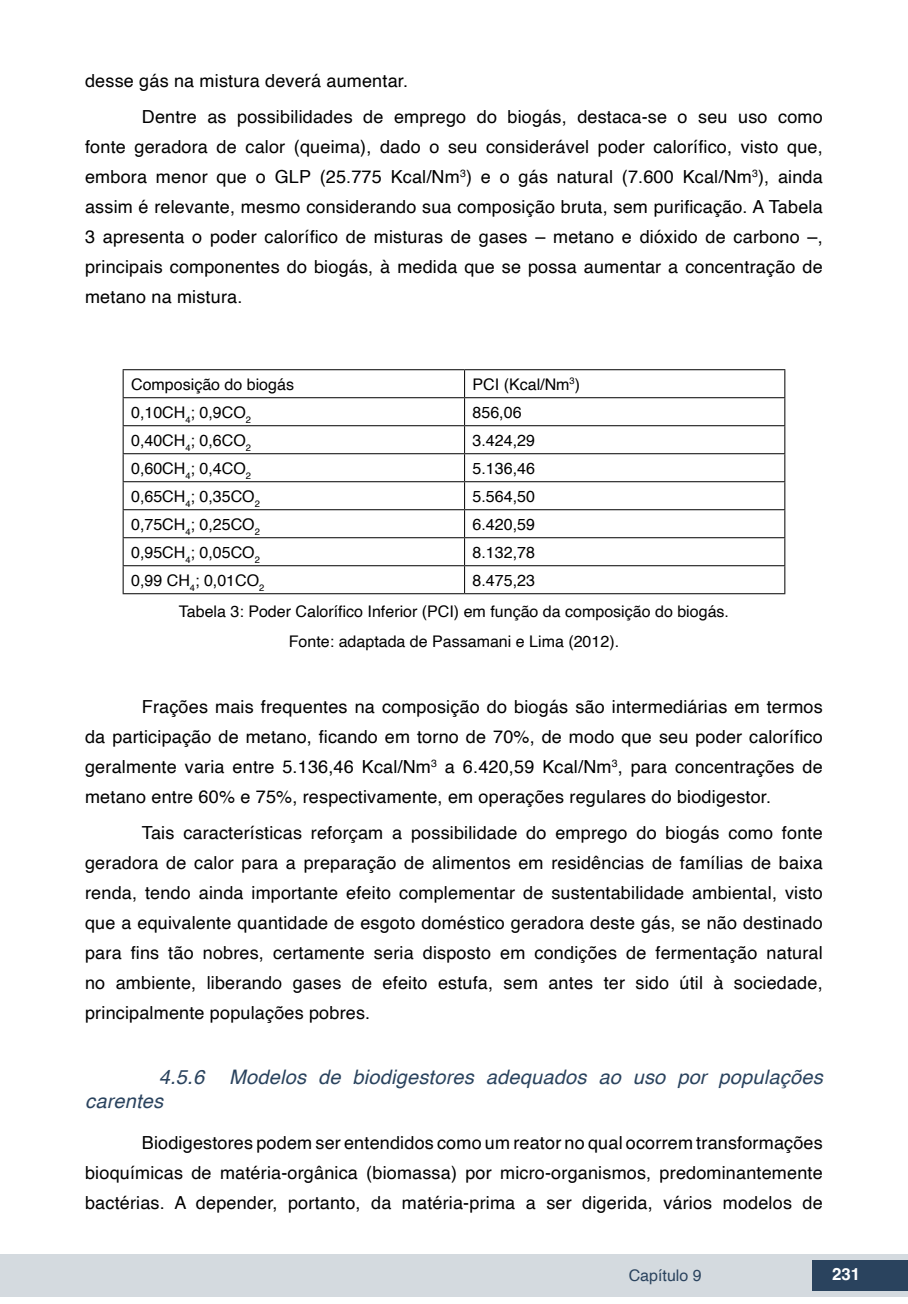
<style>
.page{position:relative;width:908px;height:1304px;background:#fff}
.page>*{position:absolute;margin:0;border:0;box-sizing:border-box;transform-origin:0 0}
.t1{font:italic 20px "Helvetica";letter-spacing:.01em;color:#2a435e}
.txt{font:18px/30px "Helvetica";letter-spacing:.01em;color:#000;text-align:justify}
.t2{font:700 16.8px "Helvetica";color:#fff}
.tab_txt{font:16px "Helvetica";color:#000}
.imagens_graf_tab{font:16px "Helvetica";color:#000}
.t3{font:16px "Helvetica";color:#2a435e}
</style>
<div class="page">
<div style="left:0;top:1254px;width:906px;height:43px;background:#d4dadf"></div>
<div style="left:812px;top:1261px;width:95px;height:30px;background:#2a435e"></div>
<hr style="left:123px;top:369px;width:341px;height:1px;background:#000">
<hr style="left:464px;top:369px;width:321px;height:1px;background:#000">
<hr style="left:123px;top:397px;width:341px;height:1px;background:#000">
<hr style="left:464px;top:397px;width:321px;height:1px;background:#000">
<hr style="left:123px;top:425px;width:341px;height:1px;background:#000">
<hr style="left:464px;top:425px;width:321px;height:1px;background:#000">
<hr style="left:123px;top:453px;width:341px;height:1px;background:#000">
<hr style="left:464px;top:453px;width:321px;height:1px;background:#000">
<hr style="left:123px;top:481px;width:341px;height:1px;background:#000">
<hr style="left:464px;top:481px;width:321px;height:1px;background:#000">
<hr style="left:123px;top:509px;width:341px;height:1px;background:#000">
<hr style="left:464px;top:509px;width:321px;height:1px;background:#000">
<hr style="left:123px;top:537px;width:341px;height:1px;background:#000">
<hr style="left:464px;top:537px;width:321px;height:1px;background:#000">
<hr style="left:123px;top:565px;width:341px;height:1px;background:#000">
<svg style="left:123px;top:370px;width:1px;height:223px"></svg>
<hr style="left:464px;top:565px;width:321px;height:1px;background:#000">
<svg style="left:464px;top:370px;width:1px;height:223px"></svg>
<svg style="left:784px;top:370px;width:1px;height:223px"></svg>
<hr style="left:123px;top:593px;width:341px;height:1px;background:#000">
<hr style="left:464px;top:593px;width:321px;height:1px;background:#000">
<p class="txt" style="left:85px;top:66px;width:324px">desse gás na mistura deverá aumentar.</p>
<p class="txt" style="left:85px;top:102px;width:738px;text-indent:57px">Dentre as possibilidades de emprego do biogás, destaca-se o seu uso como fonte geradora de calor (queima), dado o seu considerável poder calorífico, visto que, embora menor que o GLP (25.775 Kcal/Nm<sup>3</sup>) e o gás natural (7.600 Kcal/Nm<sup>3</sup>), ainda assim é relevante, mesmo considerando sua composição bruta, sem purificação. A Tabela 3 apresenta o poder calorífico de misturas de gases – metano e dióxido de carbono –, principais componentes do biogás, à medida que se possa aumentar a concentração de metano na mistura.</p>
<p class="tab_txt" style="left:131px;top:372px;width:164px">Composição do biogás</p>
<p class="tab_txt" style="left:472px;top:372px;width:109px">PCI (Kcal/Nm<sup>3</sup>)</p>
<p class="tab_txt" style="left:131px;top:400px;width:121px">0,10CH<sub>4</sub>; 0,9CO<sub>2</sub></p>
<p class="tab_txt" style="left:472px;top:400px;width:50px">856,06</p>
<p class="tab_txt" style="left:131px;top:428px;width:121px">0,40CH<sub>4</sub>; 0,6CO<sub>2</sub></p>
<p class="tab_txt" style="left:472px;top:428px;width:64px">3.424,29</p>
<p class="tab_txt" style="left:131px;top:456px;width:121px">0,60CH<sub>4</sub>; 0,4CO<sub>2</sub></p>
<p class="tab_txt" style="left:472px;top:456px;width:64px">5.136,46</p>
<p class="tab_txt" style="left:131px;top:484px;width:130px">0,65CH<sub>4</sub>; 0,35CO<sub>2</sub></p>
<p class="tab_txt" style="left:472px;top:484px;width:64px">5.564,50</p>
<p class="tab_txt" style="left:131px;top:512px;width:130px">0,75CH<sub>4</sub>; 0,25CO<sub>2</sub></p>
<p class="tab_txt" style="left:472px;top:512px;width:64px">6.420,59</p>
<p class="tab_txt" style="left:131px;top:540px;width:130px">0,95CH<sub>4</sub>; 0,05CO<sub>2</sub></p>
<p class="tab_txt" style="left:472px;top:540px;width:64px">8.132,78</p>
<p class="tab_txt" style="left:131px;top:568px;width:135px">0,99 CH<sub>4</sub>; 0,01CO<sub>2</sub></p>
<p class="tab_txt" style="left:472px;top:568px;width:64px">8.475,23</p>
<p class="imagens_graf_tab" style="left:179px;top:599px;width:551px">Tabela 3: Poder Calorífico Inferior (PCI) em função da composição do biogás.</p>
<p class="imagens_graf_tab" style="left:289px;top:629px;width:331px">Fonte: adaptada de Passamani e Lima (2012).</p>
<p class="txt" style="left:85px;top:692px;width:738px;text-indent:57px">Frações mais frequentes na composição do biogás são intermediárias em termos da participação de metano, ficando em torno de 70%, de modo que seu poder calorífico geralmente varia entre 5.136,46 Kcal/Nm<sup>3</sup> a 6.420,59 Kcal/Nm<sup>3</sup>, para concentrações de metano entre 60% e 75%, respectivamente, em operações regulares do biodigestor.</p>
<p class="txt" style="left:85px;top:818px;width:738px;text-indent:57px">Tais características reforçam a possibilidade do emprego do biogás como fonte geradora de calor para a preparação de alimentos em residências de famílias de baixa renda, tendo ainda importante efeito complementar de sustentabilidade ambiental, visto que a equivalente quantidade de esgoto doméstico geradora deste gás, se não destinado para fins tão nobres, certamente seria disposto em condições de fermentação natural no ambiente, liberando gases de efeito estufa, sem antes ter sido útil à sociedade, principalmente populações pobres.</p>
<p class="t1" style="left:159px;top:1061px;width:47px">4.5.6</p>
<p class="t1" style="left:229px;top:1061px;width:594px">Modelos de biodigestores adequados ao uso por populações</p>
<p class="t1" style="left:85px;top:1085px;width:80px">carentes</p>
<p class="txt" style="left:85px;top:1129px;width:738px;text-indent:57px">Biodigestores podem ser entendidos como um reator no qual ocorrem transformações bioquímicas de matéria-orgânica (biomassa) por micro-organismos, predominantemente bactérias. A depender, portanto, da matéria-prima a ser digerida, vários modelos de</p>
<p class="t3" style="left:628px;top:1263px;width:74px">Capítulo 9</p>
<p class="t2" style="left:831px;top:1264px;width:30px">231</p>
</div>
